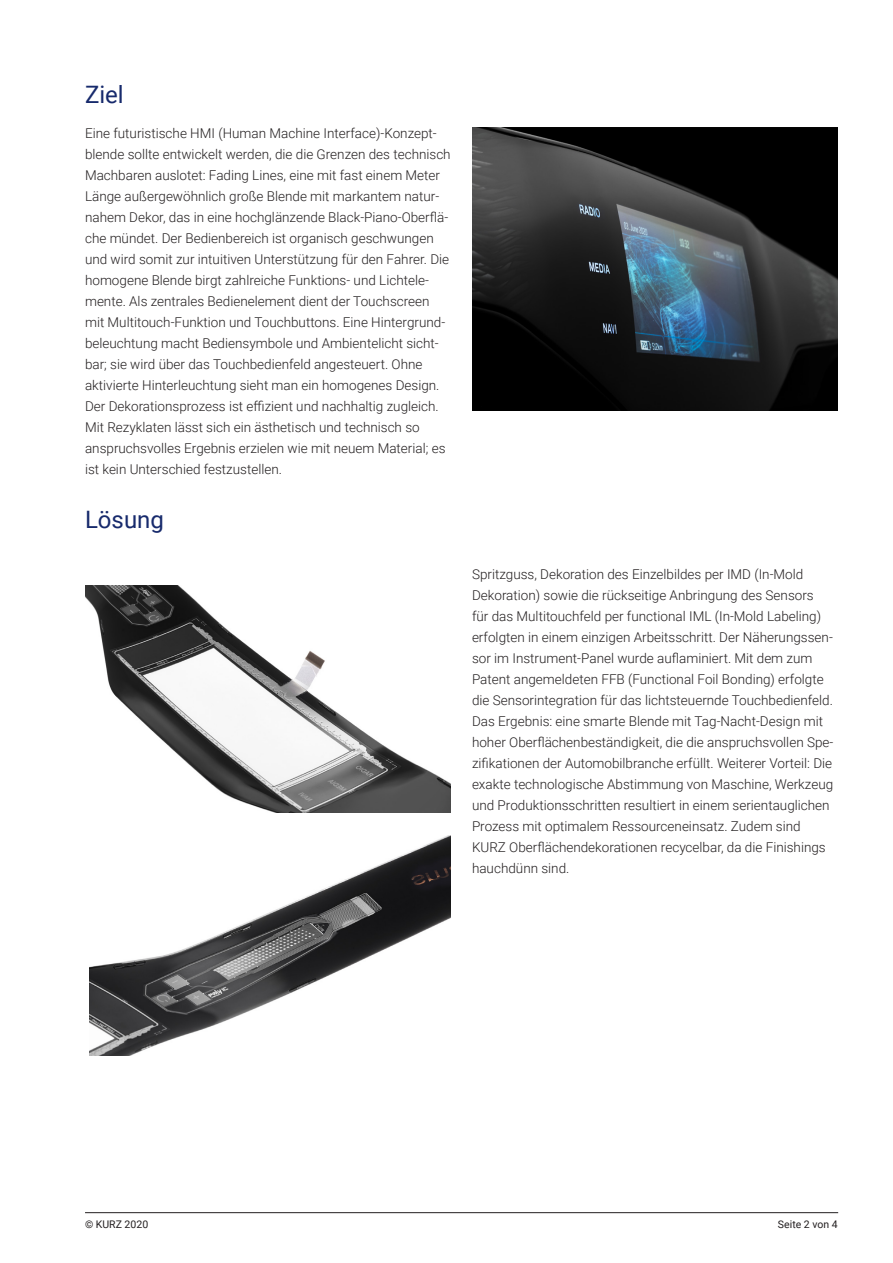
<style>
.page{position:relative;width:893px;height:1263px;background:#fff}
.page>*{position:absolute;margin:0;border:0;box-sizing:border-box;transform-origin:0 0}
.t1{font:24px "Roboto";color:#172a6c}
.Fließtext{font:300 13.5px/21px "Roboto";color:#231f20}
.Copyright{font:10.5px "Roboto";color:#231f20}
</style>
<div class="page">
<hr style="left:85px;top:1212px;width:753px;height:1px;background:#231f20">
<img style="left:472px;top:128px;width:366px;height:282px">
<img style="left:85px;top:585px;width:366px;height:227px">
<img style="left:89px;top:835px;width:362px;height:220px">
<p class="t1" style="left:85px;top:78px;width:40px">Ziel</p>
<p class="Fließtext" style="left:85px;top:122px;width:367px">Eine futuristische HMI (Human Machine Interface)-Konzept&shy;blende sollte entwickelt werden, die die Grenzen des technisch Machbaren auslotet: Fading Lines, eine mit fast einem Meter Länge außergewöhnlich große Blende mit markantem natur&shy;nahem Dekor, das in eine hochglänzende Black-Piano-Oberflä&shy;che mündet. Der Bedienbereich ist organisch geschwungen und wird somit zur intuitiven Unterstützung für den Fahrer. Die homogene Blende birgt zahlreiche Funktions- und Lichtele&shy;mente. Als zentrales Bedienelement dient der Touchscreen mit Multitouch-Funktion und Touchbuttons. Eine Hintergrund&shy;beleuchtung macht Bediensymbole und Ambientelicht sicht&shy;bar; sie wird über das Touchbedienfeld angesteuert. Ohne aktivierte Hinterleuchtung sieht man ein homogenes Design.<br>Der Dekorationsprozess ist effizient und nachhaltig zugleich.<br>Mit Rezyklaten lässt sich ein ästhetisch und technisch so anspruchsvolles Ergebnis erzielen wie mit neuem Material; es ist kein Unterschied festzustellen.</p>
<p class="t1" style="left:85px;top:503px;width:80px">Lösung</p>
<p class="Fließtext" style="left:472px;top:563px;width:363px">Spritzguss, Dekoration des Einzelbildes per IMD (In-Mold Dekoration) sowie die rückseitige Anbringung des Sensors für das Multitouchfeld per functional IML (In-Mold Labeling) erfolgten in einem einzigen Arbeitsschritt. Der Näherungssen&shy;sor im Instrument-Panel wurde auflaminiert. Mit dem zum Patent angemeldeten FFB (Functional Foil Bonding) erfolgte die Sensorintegration für das lichtsteuernde Touchbedienfeld.<br>Das Ergebnis: eine smarte Blende mit Tag-Nacht-Design mit hoher Oberflächenbeständigkeit, die die anspruchsvollen Spe&shy;zifikationen der Automobilbranche erfüllt. Weiterer Vorteil: Die exakte technologische Abstimmung von Maschine, Werkzeug und Produktionsschritten resultiert in einem serientauglichen Prozess mit optimalem Ressourceneinsatz. Zudem sind KURZ Oberflächendekorationen recycelbar, da die Finishings hauchdünn sind.</p>
<p class="Copyright" style="left:85px;top:1217px;width:65px">© KURZ 2020</p>
<p class="Copyright" style="left:778px;top:1217px;width:61px">Seite 2 von 4</p>
</div>
